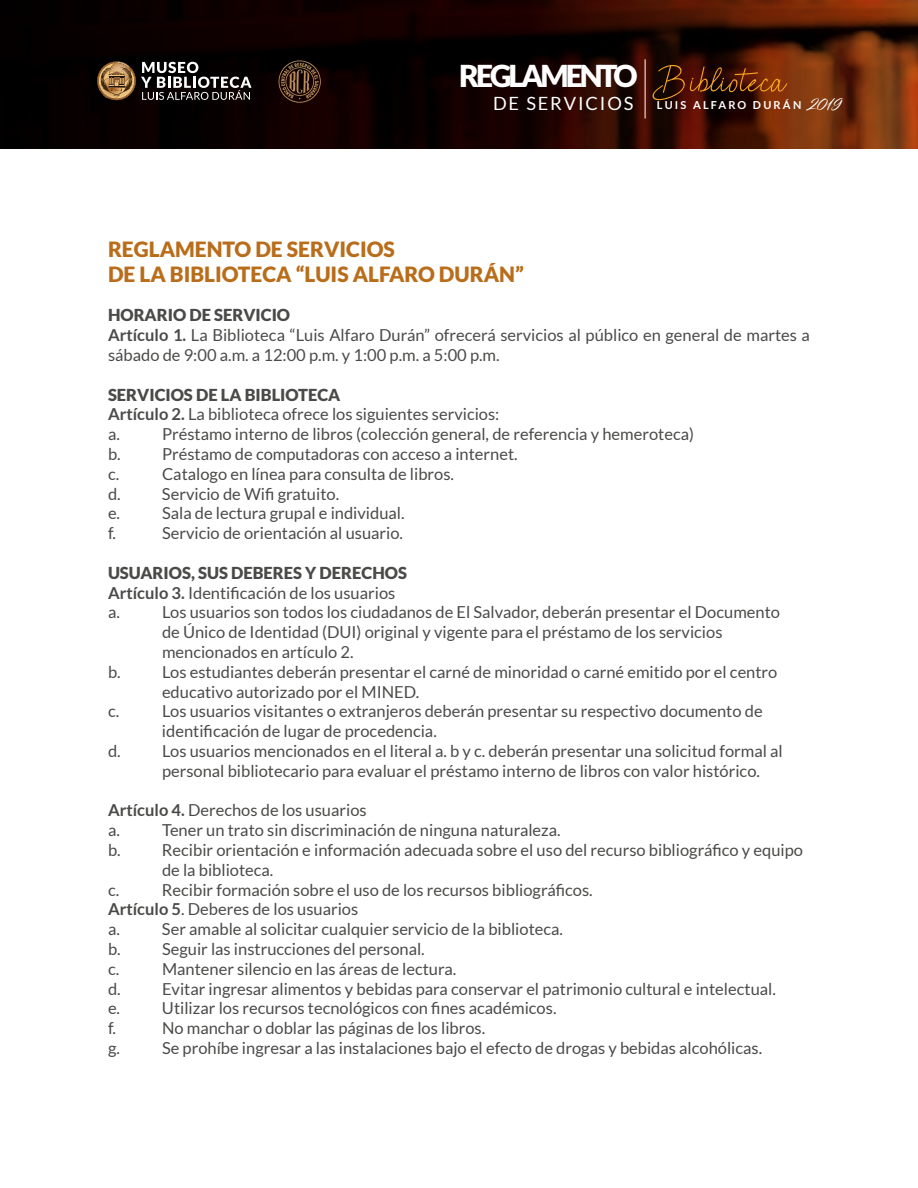
<style>
.page{position:relative;width:918px;height:1188px;background:#fff}
.page>*{position:absolute;margin:0;border:0;box-sizing:border-box;transform-origin:0 0}
.t1{font:900 30.15px "Lato";letter-spacing:-.1em;color:#fff}
.t2{font:900 21px/25.2px "Lato";color:#b96d1a}
.t3{font:18.3px "Lato";letter-spacing:.1em;color:#fff}
.t4{font:16.5px/19.8px "Lato";color:#4a4a49}
.t5{font:700 10.95px "Lato";letter-spacing:.2em;color:#fff}
.s1{font-family:"Brielle";font-weight:400;font-size:50.55px;color:#f7a523}
.s2{font-family:"Blacksword";font-weight:400;font-size:13.2px}
.s3{font-weight:900}
.s4{font-weight:700}
</style>
<div class="page">
<img style="left:0;top:0;width:918px;height:148px">
<svg style="left:278px;top:60px;width:43px;height:43px;background:#432b1c"></svg>
<svg style="left:97px;top:61px;width:155px;height:39px;background:#53493f"></svg>
<hr style="left:645px;top:59px;width:1px;height:59px;background:#fff">
<h1 class="t1" style="left:459px;top:59px;width:327px">REGLAMENTO <span class="s1">Biblioteca</span></h1>
<p class="t3" style="left:493px;top:93px;width:142px">DE SERVICIOS</p>
<p class="t5" style="left:657px;top:99px;width:186px">LUIS ALFARO DURÁN <span class="s2">2019</span></p>
<p class="t2" style="left:108px;top:236px;width:417px">REGLAMENTO DE SERVICIOS<br>DE LA BIBLIOTECA “LUIS ALFARO DURÁN”</p>
<p class="t4" style="left:108px;top:305px;width:704px"><span class="s3">HORARIO DE SERVICIO<br></span><span class="s4">Artículo 1.</span> La Biblioteca “Luis Alfaro Durán” ofrecerá servicios al público en general de martes a sábado de 9:00 a.m. a 12:00 p.m. y 1:00 p.m. a 5:00 p.m.</p>
<p class="t4" style="left:108px;top:385px;width:393px"><span class="s3">SERVICIOS DE LA BIBLIOTECA<br></span><span class="s4">Artículo 2.</span> La biblioteca ofrece los siguientes servicios: a.</p>
<p class="t4" style="left:162px;top:424px;width:534px">Préstamo interno de libros (colección general, de referencia y hemeroteca)</p>
<p class="t4" style="left:108px;top:444px;width:14px">b.</p>
<p class="t4" style="left:162px;top:444px;width:357px">Préstamo de computadoras con acceso a internet.</p>
<p class="t4" style="left:108px;top:464px;width:13px">c.</p>
<p class="t4" style="left:162px;top:464px;width:294px">Catalogo en línea para consulta de libros.</p>
<p class="t4" style="left:108px;top:484px;width:14px">d.</p>
<p class="t4" style="left:162px;top:484px;width:179px">Servicio de Wifi gratuito.</p>
<p class="t4" style="left:108px;top:503px;width:14px">e.</p>
<p class="t4" style="left:162px;top:503px;width:244px">Sala de lectura grupal e individual.</p>
<p class="t4" style="left:108px;top:523px;width:9px">f.</p>
<p class="t4" style="left:162px;top:523px;width:243px">Servicio de orientación al usuario.</p>
<p class="t4" style="left:108px;top:563px;width:300px"><span class="s3">USUARIOS, SUS DEBERES Y DERECHOS<br></span><span class="s4">Artículo 3.</span> Identificación de los usuarios a.</p>
<p class="t4" style="left:162px;top:602px;width:620px">Los usuarios son todos los ciudadanos de El Salvador, deberán presentar el Documento de Único de Identidad (DUI) original y vigente para el préstamo de los servicios mencionados en artículo 2.</p>
<p class="t4" style="left:108px;top:662px;width:14px">b.</p>
<p class="t4" style="left:162px;top:662px;width:617px">Los estudiantes deberán presentar el carné de minoridad o carné emitido por el centro educativo autorizado por el MINED.</p>
<p class="t4" style="left:108px;top:701px;width:13px">c.</p>
<p class="t4" style="left:162px;top:701px;width:602px">Los usuarios visitantes o extranjeros deberán presentar su respectivo documento de identificación de lugar de procedencia.</p>
<p class="t4" style="left:108px;top:741px;width:14px">d.</p>
<p class="t4" style="left:162px;top:741px;width:622px">Los usuarios mencionados en el literal a. b y c. deberán presentar una solicitud formal al personal bibliotecario para evaluar el préstamo interno de libros con valor histórico.</p>
<p class="t4" style="left:108px;top:800px;width:260px"><span class="s4">Artículo 4.</span> Derechos de los usuarios a.</p>
<p class="t4" style="left:162px;top:820px;width:400px">Tener un trato sin discriminación de ninguna naturaleza.</p>
<p class="t4" style="left:108px;top:840px;width:14px">b.</p>
<p class="t4" style="left:162px;top:840px;width:643px">Recibir orientación e información adecuada sobre el uso del recurso bibliográfico y equipo de la biblioteca.</p>
<p class="t4" style="left:108px;top:880px;width:13px">c.</p>
<p class="t4" style="left:108px;top:880px;width:486px;text-indent:54px">Recibir formación sobre el uso de los recursos bibliográficos.<br><span class="s4">Artículo 5</span>. Deberes de los usuarios<br>a.</p>
<p class="t4" style="left:162px;top:919px;width:403px">Ser amable al solicitar cualquier servicio de la biblioteca.</p>
<p class="t4" style="left:108px;top:939px;width:14px">b.</p>
<p class="t4" style="left:162px;top:939px;width:264px">Seguir las instrucciones del personal.</p>
<p class="t4" style="left:108px;top:959px;width:13px">c.</p>
<p class="t4" style="left:162px;top:959px;width:296px">Mantener silencio en las áreas de lectura.</p>
<p class="t4" style="left:108px;top:979px;width:14px">d.</p>
<p class="t4" style="left:162px;top:979px;width:615px">Evitar ingresar alimentos y bebidas para conservar el patrimonio cultural e intelectual.</p>
<p class="t4" style="left:108px;top:998px;width:14px">e.</p>
<p class="t4" style="left:162px;top:998px;width:396px">Utilizar los recursos tecnológicos con fines académicos.</p>
<p class="t4" style="left:108px;top:1018px;width:9px">f.</p>
<p class="t4" style="left:162px;top:1018px;width:325px">No manchar o doblar las páginas de los libros.</p>
<p class="t4" style="left:108px;top:1038px;width:13px">g.</p>
<p class="t4" style="left:162px;top:1038px;width:602px">Se prohíbe ingresar a las instalaciones bajo el efecto de drogas y bebidas alcohólicas.</p>
</div>
